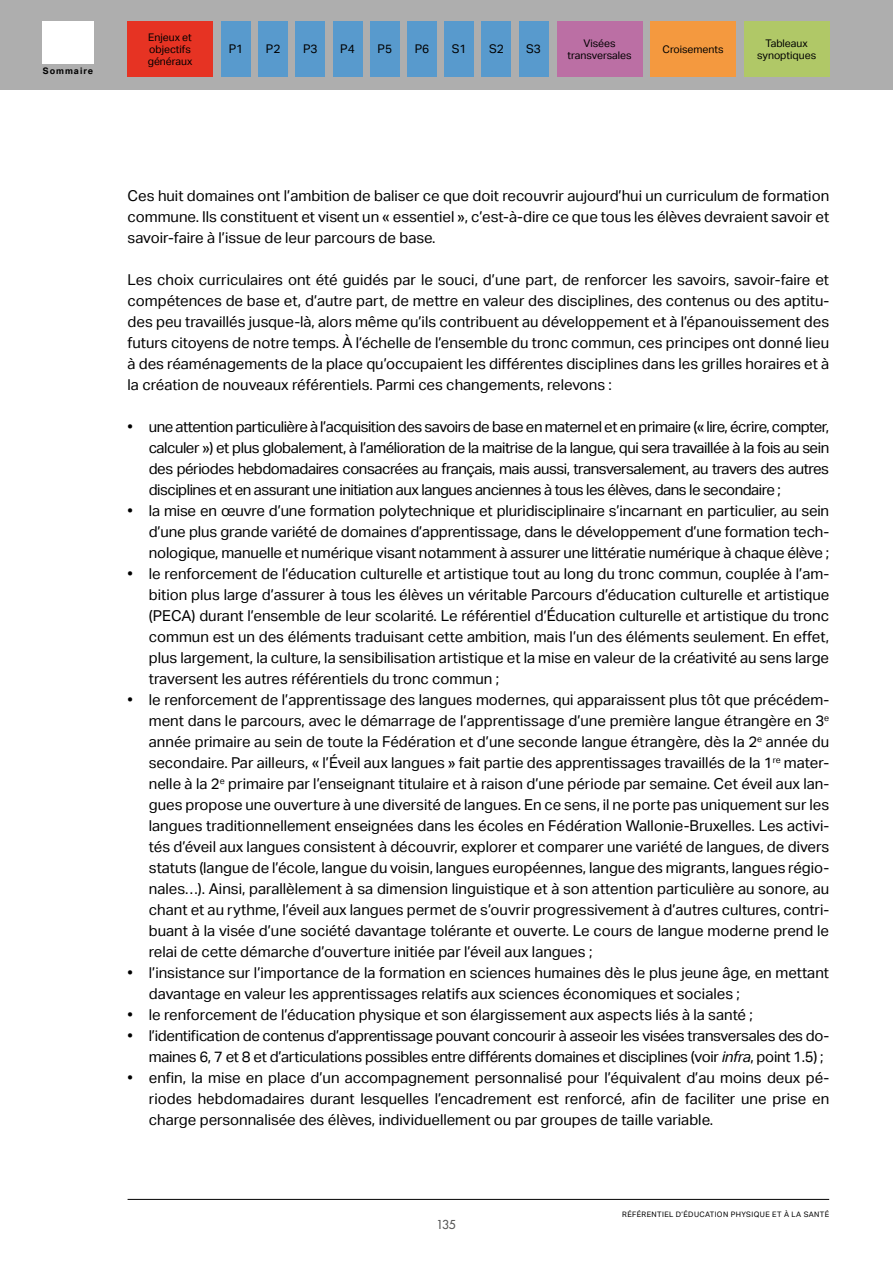
<style>
.page{position:relative;width:893px;height:1263px;background:#fff}
.page>*{position:absolute;margin:0;border:0;box-sizing:border-box;transform-origin:0 0}
.t1{font:15px/21px "Aktiv Grotesk";color:#000;text-align:justify}
.t2{font:15px/21px "Aktiv Grotesk";letter-spacing:-.02em;color:#000}
.t3{font:12px "Aktiv Grotesk";color:#000}
.t4{font:500 12px "Futura Std";color:#575756}
.t5{font:10.5px/12.1px "Aktiv Grotesk";color:#000;text-align:center}
.t6{font:700 9px "Aktiv Grotesk";letter-spacing:.11em;color:#000}
.t7{font:7.5px "Aktiv Grotesk";letter-spacing:.05em;color:#000}
.s1{font-style:italic}
</style>
<div class="page">
<div style="left:0;top:0;width:893px;height:89px;background:#aeaeae"></div>
<hr style="left:128px;top:1199px;width:701px;height:1px;background:#000">
<div style="left:43px;top:21px;width:51px;height:43px;background:#fff"></div>
<div style="left:128px;top:21px;width:85px;height:56px;background:#e63323"></div>
<div style="left:221px;top:21px;width:30px;height:56px;background:#589acd"></div>
<div style="left:258px;top:21px;width:30px;height:56px;background:#589acd"></div>
<div style="left:296px;top:21px;width:29px;height:56px;background:#589acd"></div>
<div style="left:333px;top:21px;width:29px;height:56px;background:#589acd"></div>
<div style="left:370px;top:21px;width:30px;height:56px;background:#589acd"></div>
<div style="left:407px;top:21px;width:30px;height:56px;background:#589acd"></div>
<div style="left:444px;top:21px;width:30px;height:56px;background:#589acd"></div>
<div style="left:482px;top:21px;width:29px;height:56px;background:#589acd"></div>
<div style="left:519px;top:21px;width:30px;height:56px;background:#589acd"></div>
<div style="left:557px;top:21px;width:85px;height:56px;background:#bb6fa4"></div>
<div style="left:651px;top:21px;width:85px;height:56px;background:#f4993f"></div>
<div style="left:744px;top:21px;width:85px;height:56px;background:#b0c867"></div>
<p class="t6" style="left:43px;top:66px;width:52px">Sommaire</p>
<p class="t5" style="left:148px;top:31px;width:46px;text-align:left">Enjeux et objectifs généraux</p>
<p class="t3" style="left:229px;top:42px;width:16px">P1</p>
<p class="t3" style="left:266px;top:42px;width:16px">P2</p>
<p class="t3" style="left:303px;top:42px;width:16px">P3</p>
<p class="t3" style="left:340px;top:42px;width:16px">P4</p>
<p class="t3" style="left:377px;top:42px;width:16px">P5</p>
<p class="t3" style="left:415px;top:42px;width:16px">P6</p>
<p class="t3" style="left:452px;top:42px;width:16px">S1</p>
<p class="t3" style="left:489px;top:42px;width:16px">S2</p>
<p class="t3" style="left:526px;top:42px;width:16px">S3</p>
<p class="t5" style="left:567px;top:37px;width:66px">Visées transversales</p>
<p class="t5" style="left:663px;top:43px;width:63px">Croisements</p>
<p class="t5" style="left:757px;top:37px;width:61px">Tableaux synoptiques</p>
<p class="t1" style="left:128px;top:185px;width:703px">Ces huit domaines ont l’ambition de baliser ce que doit recouvrir aujourd’hui un curriculum de formation commune. Ils constituent et visent un « essentiel », c’est-à-dire ce que tous les élèves devraient savoir et savoir-faire à l’issue de leur parcours de base .</p>
<p class="t1" style="left:128px;top:269px;width:703px">Les choix curriculaires ont été guidés par le souci, d’une part, de renforcer les savoirs, savoir-faire et compétences de base et, d’autre part, de mettre en valeur des disciplines, des contenus ou des aptitu&shy;des peu travaillés jusque-là, alors même qu’ils contribuent au développement et à l’épanouissement des futurs citoyens de notre temps . À l’échelle de l’ensemble du tronc commun, ces principes ont donné lieu à des réaménagements de la place qu’occupaient les différentes disciplines dans les grilles horaires et à la création de nouveaux référentiels. Parmi ces changements, relevons :</p>
<p class="t1" style="left:149px;top:416px;width:682px;text-indent:-21px">• une attention particulière à l’acquisition des savoirs de base en maternel et en primaire (« lire, écrire, compter, calculer ») et plus globalement, à l’amélioration de la maitrise de la langue, qui sera travaillée à la fois au sein des périodes hebdomadaires consacrées au français, mais aussi, transversalement, au travers des autres disciplines et en assurant une initiation aux langues anciennes à tous les élèves, dans le secondaire ;</p>
<p class="t1" style="left:149px;top:500px;width:682px;text-indent:-21px">• la mise en œuvre d’une formation polytechnique et pluridisciplinaire s’incarnant en particulier, au sein d’une plus grande variété de domaines d’apprentissage, dans le développement d’une formation tech&shy;nologique, manuelle et numérique visant notamment à assurer une littératie numérique à chaque élève ;</p>
<p class="t1" style="left:149px;top:563px;width:682px;text-indent:-21px">• le renforcement de l’éducation culturelle et artistique tout au long du tronc commun, couplée à l’am&shy;bition plus large d’assurer à tous les élèves un véritable Parcours d’éducation culturelle et artistique (PECA) durant l’ensemble de leur scolarité. Le référentiel d’Éducation culturelle et artistique du tronc commun est un des éléments traduisant cette ambition, mais l’un des éléments seulement. En effet, plus largement, la culture, la sensibilisation artistique et la mise en valeur de la créativité au sens large traversent les autres référentiels du tronc commun ;</p>
<p class="t1" style="left:149px;top:689px;width:682px;text-indent:-21px">• le renforcement de l’apprentissage des langues modernes, qui apparaissent plus tôt que précédem&shy;ment dans le parcours, avec le démarrage de l’apprentissage d’une première langue étrangère en 3<sup>e </sup>année primaire au sein de toute la Fédération et d’une seconde langue étrangère, dès la 2<sup>e</sup> année du secondaire. Par ailleurs, « l’Éveil aux langues » fait partie des apprentissages travaillés de la 1<sup>re</sup> mater&shy;nelle à la 2<sup>e</sup> primaire par l’enseignant titulaire et à raison d’une période par semaine . Cet éveil aux lan&shy;gues propose une ouverture à une diversité de langues . En ce sens, il ne porte pas uniquement sur les langues traditionnellement enseignées dans les écoles en Fédération Wallonie-Bruxelles . Les activi&shy;tés d’éveil aux langues consistent à découvrir, explorer et comparer une variété de langues, de divers statuts (langue de l’école, langue du voisin, langues européennes, langue des migrants, langues régio&shy;nales…). Ainsi, parallèlement à sa dimension linguistique et à son attention particulière au sonore, au chant et au rythme, l’éveil aux langues permet de s’ouvrir progressivement à d’autres cultures, contri&shy;buant à la visée d’une société davantage tolérante et ouverte . Le cours de langue moderne prend le relai de cette démarche d’ouverture initiée par l’éveil aux langues ;</p>
<p class="t1" style="left:149px;top:962px;width:682px;text-indent:-21px">• l’insistance sur l’importance de la formation en sciences humaines dès le plus jeune âge, en mettant davantage en valeur les apprentissages relatifs aux sciences économiques et sociales ;</p>
<p class="t1" style="left:128px;top:1004px;width:627px">• le renforcement de l’éducation physique et son élargissement aux aspects liés à la santé ;</p>
<p class="t2" style="left:149px;top:1025px;width:682px;text-indent:-21px">• l’identification de contenus d’apprentissage pouvant concourir à asseoir les visées transversales des do&shy;maines 6, 7 et 8 et d’articulations possibles entre différents domaines et disciplines (voir <span class="s1">infra</span>, point 1.5) ;</p>
<p class="t1" style="left:149px;top:1067px;width:682px;text-indent:-21px">• enfin, la mise en place d’un accompagnement personnalisé pour l’équivalent d’au moins deux pé&shy;riodes hebdomadaires durant lesquelles l’encadrement est renforcé, afin de faciliter une prise en charge personnalisée des élèves, individuellement ou par groupes de taille variable .</p>
<p class="t4" style="left:436px;top:1216px;width:21px">135</p>
<p class="t7" style="left:622px;top:1210px;width:208px">RÉFÉRENTIEL D’ÉDUCATION PHYSIQUE ET À LA SANTÉ</p>
</div>
